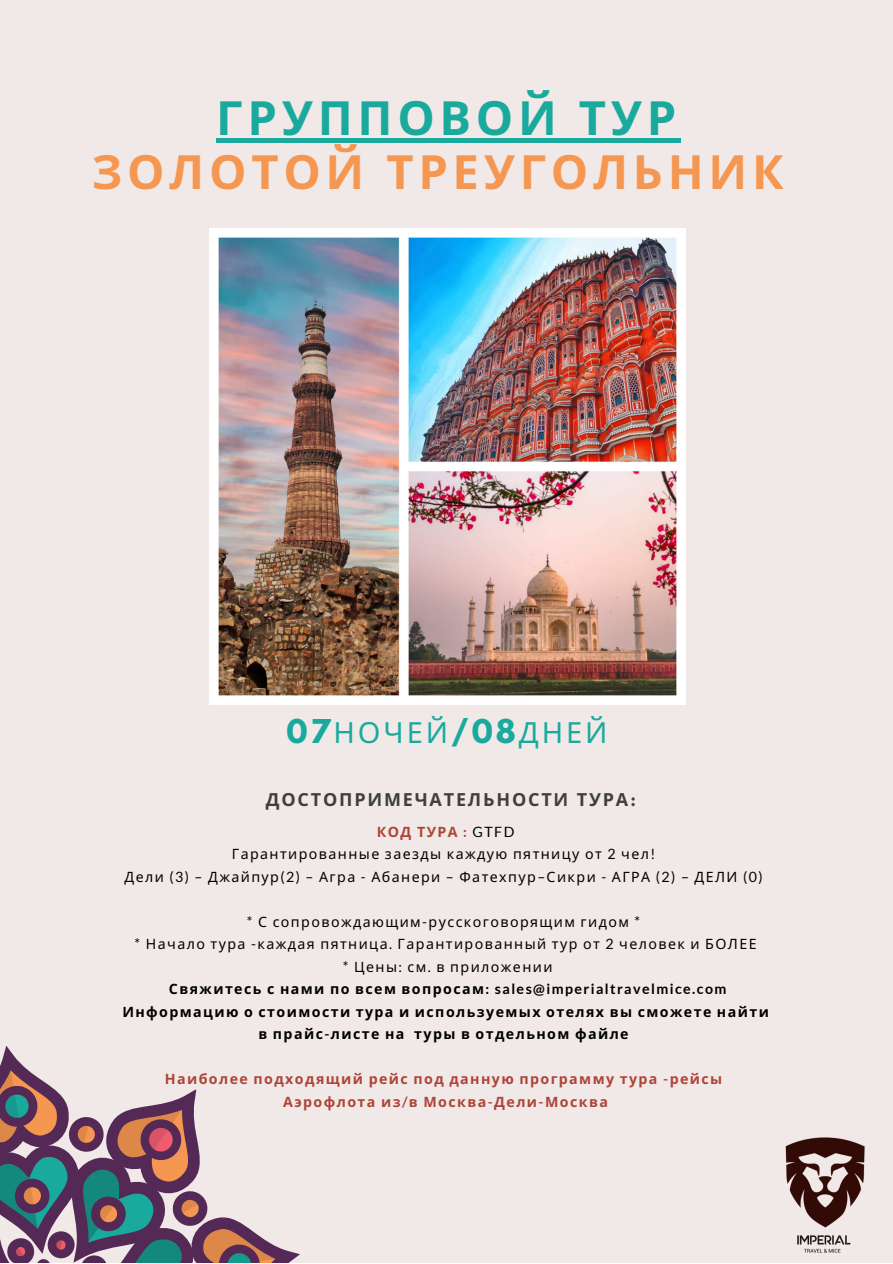
<style>
.page{position:relative;width:893px;height:1264px;background:#fff}
.page>*{position:absolute;margin:0;border:0;box-sizing:border-box;transform-origin:0 0}
.t1{font:700 47.1px "Noto Sans";letter-spacing:.1em;color:#f59751}
.t2{font:700 47.1px "Noto Sans";letter-spacing:.1em;color:#1aaa9d}
.t3{font:29.1px "Noto Sans";letter-spacing:.1em;color:#1aaa9d}
.t4{font:700 18px "Noto Sans";letter-spacing:.1em;color:#3f3f3f}
.t5{font:14.25px/22.5px "Noto Sans";letter-spacing:.1em;color:#000;text-align:center}
.t6{font:700 14.25px/22.5px "Noto Sans";letter-spacing:.1em;color:#000;text-align:center}
.t7{font:700 14.25px/22.5px "Noto Sans";letter-spacing:.1em;color:#ae4437;text-align:center}
.t8{font:700 14.25px "Lato";letter-spacing:.1em;color:#000}
.s1{font-family:"League Spartan";font-weight:700}
.s2{font-family:"Eczar"}
.s3{font-weight:700;color:#ae4437}
.s4{font-family:"Lato";font-weight:700;color:#ae4437}
.s5{font-family:"Lato"}
.s6{font-family:"Noto Sans"}
</style>
<div class="page">
<div style="left:0;top:0;width:892px;height:1262px;background:#f0e9e8"></div>
<img style="left:785px;top:1137px;width:80px;height:116px">
<svg style="left:0;top:1045px;width:300px;height:218px"></svg>
<img style="left:210px;top:229px;width:475px;height:475px">
<hr style="left:216px;top:139px;width:465px;height:4px;background:#1aaa9d">
<h1 class="t2" style="left:216px;top:85px;width:461px">ГРУППОВОЙ ТУР</h1>
<h1 class="t1" style="left:92px;top:139px;width:693px">ЗОЛОТОЙ ТРЕУГОЛЬНИК</h1>
<h2 class="t3" style="left:286px;top:712px;width:322px"><span class="s1">07</span>НОЧЕЙ<span class="s1">/08</span>ДНЕЙ</h2>
<p class="t4" style="left:266px;top:787px;width:372px">ДОСТОПРИМЕЧАТЕЛЬНОСТИ ТУРА<span class="s2">:</span></p>
<p class="t5" style="left:124px;top:819px;width:639px"><span class="s3">КОД ТУРА</span> <span class="s4">:</span> <span class="s5">GTFD<br></span>Гарантированные заезды каждую пятницу от <span class="s5">2</span> чел<span class="s5">!<br></span>Дели <span class="s5">(3) –</span> Джайпур<span class="s5">(2) –</span> Агра <span class="s5">-</span> Абанери <span class="s5">–</span> Фатехпур<span class="s5">–</span>Сикри <span class="s5">-</span> АГРА <span class="s5">(2) –</span> ДЕЛИ <span class="s5">(0)</span></p>
<p class="t5" style="left:135px;top:909px;width:623px"><span class="s5">*</span> С сопровождающим<span class="s5">-</span>русскоговорящим гидом <span class="s5">*<br>*</span> Начало тура <span class="s5">-</span>каждая пятница<span class="s5">.</span> Гарантированный тур от <span class="s5">2</span> человек и БОЛЕЕ <span class="s5">*</span> Цены<span class="s5">:</span> см<span class="s5">.</span> в приложении</p>
<p class="t8" style="left:169px;top:979px;width:559px"><span class="s6">Свяжитесь с нами по всем вопросам</span>: sales@imperialtravelmice.com</p>
<p class="t6" style="left:122px;top:999px;width:648px">Информацию о стоимости тура и используемых отелях вы сможете найти в прайс<span class="s5">-</span>листе на туры в отдельном файле</p>
<p class="t7" style="left:165px;top:1067px;width:559px">Наиболее подходящий рейс под данную программу тура <span class="s5">-</span>рейсы<br>Аэрофлота из<span class="s5">/</span>в Москва<span class="s5">-</span>Дели<span class="s5">-</span>Москва</p>
</div>
